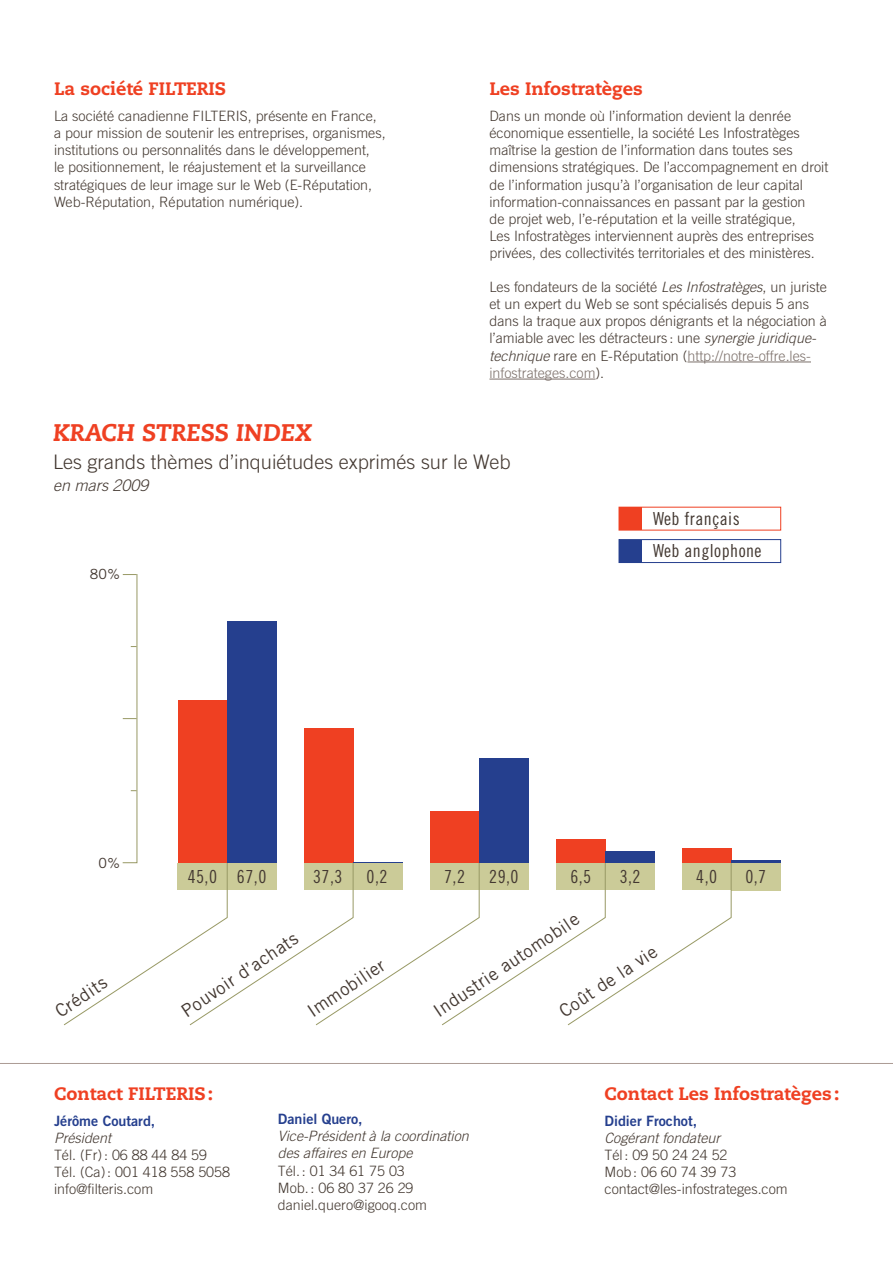
<style>
.page{position:relative;width:893px;height:1263px;background:#fff}
.page>*{position:absolute;margin:0;border:0;box-sizing:border-box;transform-origin:0 0}
.t1{font:24px "Caecilia Heavy Italic Os F";color:#ef4022}
.t2{font:300 19.95px "Trade Gothic";color:#433831}
.t3{font:800 18px "Caecilia";color:#ef4022}
.t4{font:18px "Trade Gothic";color:#433831}
.t5{font:18px/32px "Trade Gothic Cond Eighteen";letter-spacing:.025em;color:#433831}
.t6{font:italic 300 16.05px "Trade Gothic";color:#433831}
.t7{font:300 14.25px/17.1px "Trade Gothic";color:#433830}
.t8{font:italic 300 14.25px/17.1px "Trade Gothic";color:#433830}
.t9{font:14.25px "Trade Gothic Bold Two";color:#253f8e}
.t10{font:13.95px "Trade Gothic";color:#433831}
.s1{font-style:italic}
.s2{color:#7c706a}
</style>
<div class="page">
<hr style="left:687px;top:362px;width:124px;height:1px;background:#7c706a">
<hr style="left:489px;top:379px;width:107px;height:1px;background:#7c706a">
<div style="left:731px;top:862px;width:49px;height:28px;background:#cbcb98"></div>
<svg style="left:64px;top:574px;width:668px;height:451px"></svg>
<div style="left:178px;top:701px;width:49px;height:162px;background:#ef4022"></div>
<div style="left:304px;top:728px;width:49px;height:135px;background:#ef4022"></div>
<div style="left:430px;top:811px;width:49px;height:52px;background:#ef4022"></div>
<div style="left:556px;top:839px;width:49px;height:24px;background:#ef4022"></div>
<div style="left:682px;top:848px;width:49px;height:15px;background:#ef4022"></div>
<div style="left:227px;top:621px;width:49px;height:242px;background:#253f8e"></div>
<hr style="left:353px;top:862px;width:49px;height:1px;background:#253f8e">
<div style="left:479px;top:758px;width:49px;height:105px;background:#253f8e"></div>
<div style="left:605px;top:851px;width:49px;height:12px;background:#253f8e"></div>
<hr style="left:731px;top:860px;width:49px;height:3px;background:#253f8e">
<div style="left:619px;top:540px;width:22px;height:22px;background:#253f8e"></div>
<div style="left:619px;top:507px;width:22px;height:23px;background:#ef4022"></div>
<div style="left:618px;top:539px;width:163px;height:24px;border:1px solid #253f8e"></div>
<div style="left:618px;top:507px;width:163px;height:24px;border:1px solid #ef4022"></div>
<svg style="left:0;top:1063px;width:893px;height:1px"></svg>
<p class="t3" style="left:54px;top:78px;width:174px">La société FILTERIS</p>
<p class="t7" style="left:54px;top:107px;width:333px">La société canadienne FILTERIS, présente en France, a pour mission de soutenir les entreprises, organismes, institutions ou personnalités dans le développement,<br>le positionnement, le réajustement et la surveillance stratégiques de leur image sur le Web (E-Réputation, Web-Réputation, Réputation numérique).</p>
<p class="t3" style="left:489px;top:78px;width:155px">Les Infostratèges</p>
<p class="t7" style="left:489px;top:107px;width:340px">Dans un monde où l’information devient la denrée économique essentielle, la société Les Infostratèges maîtrise la gestion de l’information dans toutes ses dimensions stratégiques. De l’accompagnement en droit de l’information jusqu’à l’organisation de leur capital information-connaissances en passant par la gestion<br>de projet web, l’e-réputation et la veille stratégique,<br>Les Infostratèges interviennent auprès des entreprises privées, des collectivités territoriales et des ministères.</p>
<p class="t7" style="left:489px;top:278px;width:339px">Les fondateurs de la société <span class="s1">Les Infostratèges</span>, un juriste et un expert du Web se sont spécialisés depuis 5 ans dans la traque aux propos dénigrants et la négociation à l’amiable avec les détracteurs : une <span class="s1">synergie juridique&shy;technique</span> rare en E-Réputation (<span class="s2">http://notre-offre.les&shy;infostrateges.com</span>).</p>
<h1 class="t1" style="left:53px;top:418px;width:260px">KRACH STRESS INDEX</h1>
<h2 class="t2" style="left:53px;top:450px;width:459px">Les grands thèmes d’inquiétudes exprimés sur le Web</h2>
<p class="t6" style="left:53px;top:476px;width:97px">en mars 2009</p>
<p class="t10" style="left:90px;top:566px;width:32px">80%</p>
<p class="t5" style="left:653px;top:502px;width:110px">Web français<br>Web anglophone</p>
<p class="t10" style="left:99px;top:854px;width:23px">0%</p>
<p class="t4" style="left:51px;top:1003px;width:59px;rotate:-34deg">Crédits</p>
<p class="t5" style="left:188px;top:860px;width:80px">45,0 67,0</p>
<p class="t5" style="left:313px;top:860px;width:31px">37,3</p>
<p class="t5" style="left:367px;top:860px;width:22px">0,2</p>
<p class="t5" style="left:444px;top:860px;width:22px">7,2</p>
<p class="t5" style="left:489px;top:860px;width:31px">29,0</p>
<p class="t5" style="left:570px;top:860px;width:22px">6,5</p>
<p class="t5" style="left:620px;top:860px;width:22px">3,2</p>
<p class="t5" style="left:696px;top:860px;width:22px">4,0</p>
<p class="t5" style="left:745px;top:860px;width:22px">0,7</p>
<p class="t4" style="left:177px;top:1004px;width:138px;rotate:-34deg">Pouvoir d’achats</p>
<p class="t4" style="left:303px;top:1004px;width:91px;rotate:-34deg">Immobilier</p>
<p class="t4" style="left:429px;top:1004px;width:173px;rotate:-34deg">Industrie automobile</p>
<p class="t4" style="left:555px;top:1004px;width:115px;rotate:-34deg">Coût de la vie</p>
<p class="t3" style="left:54px;top:1082px;width:94px">Contact Filteris</p>
<p class="t3" style="left:208px;top:1082px;width:7px">:</p>
<p class="t9" style="left:54px;top:1112px;width:103px">Jérôme Coutard,</p>
<p class="t8" style="left:54px;top:1129px;width:59px">Président</p>
<p class="t7" style="left:54px;top:1146px;width:178px">Tél. (Fr): 06 88 44 84 59<br>Tél. (Ca): 001 418 558 5058 info@filteris.com</p>
<p class="t9" style="left:278px;top:1110px;width:86px">Daniel Quero,</p>
<p class="t8" style="left:278px;top:1127px;width:192px">Vice-Président à la coordination des affaires en Europe</p>
<p class="t7" style="left:278px;top:1162px;width:151px">Tél.: 01 34 61 75 03<br>Mob.: 06 80 37 26 29 daniel.quero@igooq.com</p>
<p class="t3" style="left:604px;top:1082px;width:236px">Contact Les Infostratèges:</p>
<p class="t9" style="left:604px;top:1112px;width:94px">Didier Frochot,</p>
<p class="t8" style="left:604px;top:1129px;width:117px">Cogérant fondateur</p>
<p class="t7" style="left:604px;top:1146px;width:185px">Tél: 09 50 24 24 52<br>Mob: 06 60 74 39 73 contact@les-infostrateges.com</p>
</div>
